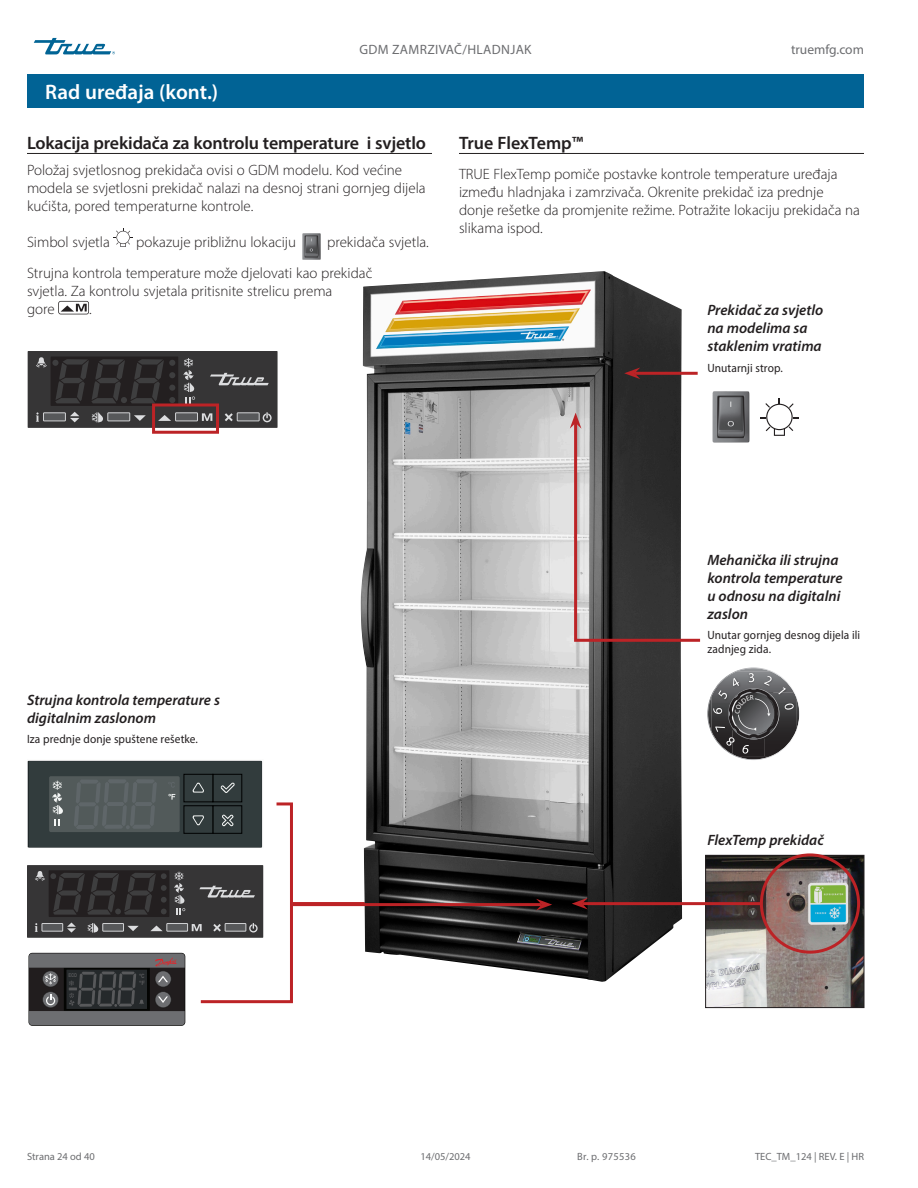
<style>
.page{position:relative;width:918px;height:1188px;background:#fff}
.page>*{position:absolute;margin:0;border:0;box-sizing:border-box;transform-origin:0 0}
.Title_bar_Page_header{font:600 21px "Myriad Pro";color:#fff}
.Subhead_underscore_H1{font:600 18px "Myriad Pro";letter-spacing:-.01em;color:#231f20}
.Body_Text_light_Normal{font:300 15px/18px "Myriad Pro";color:#231f20}
.Subhead_H3{font:italic 600 15px/18px "Myriad Pro";color:#231f20}
.t1{font:13.5px "Myriad Pro";letter-spacing:.025em;color:#6c6d70}
.t2{font:13.5px "Myriad Pro";color:#6c6d70}
.Caption_FIG_Regular{font:12px/13.5px "Myriad Pro";letter-spacing:.01em;color:#231f20;scale:.95 1}
.t3{font:10.5px "Myriad Pro";color:#6c6d70}
.t4{font:10.5px "Myriad Pro";letter-spacing:.025em;color:#6c6d70}
.t5{font:700 5.85px/7.8px "Arial Narrow";color:#58595b}
.t6{font:700 5.25px "Arial Narrow";color:#58595b}
.s1{font-family:"Arial"}
</style>
<div class="page">
<svg style="left:34px;top:38px;width:81px;height:16px"></svg>
<div style="left:27px;top:865px;width:236px;height:73px;background:#363536"></div>
<svg style="left:174px;top:872px;width:11px;height:43px"></svg>
<div style="left:49px;top:870px;width:120px;height:47px;background:#231f20"></div>
<svg style="left:150px;top:926px;width:13px;height:5px"></svg>
<div style="left:167px;top:924px;width:21px;height:7px;background:#57585a"></div>
<div style="left:167px;top:923px;width:21px;height:8px;border:1px solid #d1d2d4"></div>
<svg style="left:127px;top:926px;width:12px;height:5px"></svg>
<svg style="left:88px;top:923px;width:10px;height:10px"></svg>
<div style="left:103px;top:924px;width:21px;height:7px;background:#57585a"></div>
<div style="left:103px;top:923px;width:21px;height:8px;border:1px solid #d1d2d4"></div>
<svg style="left:35px;top:923px;width:3px;height:9px"></svg>
<svg style="left:67px;top:923px;width:9px;height:10px"></svg>
<div style="left:42px;top:924px;width:21px;height:7px;background:#57585a"></div>
<div style="left:42px;top:923px;width:21px;height:8px;border:1px solid #d1d2d4"></div>
<svg style="left:35px;top:871px;width:132px;height:44px"></svg>
<img style="left:27px;top:760px;width:236px;height:88px">
<div style="left:29px;top:761px;width:233px;height:86px;background:#323c3d"></div>
<div style="left:49px;top:776px;width:131px;height:56px;background:#525a5a;border-radius:2px"></div>
<div style="left:184px;top:806px;width:29px;height:27px;background:#323c3d;border:1px solid #000101"></div>
<div style="left:213px;top:774px;width:29px;height:28px;background:#323c3d;border:1px solid #000101"></div>
<svg style="left:221px;top:783px;width:14px;height:10px"></svg>
<div style="left:184px;top:774px;width:29px;height:28px;background:#323c3d;border:1px solid #000101"></div>
<svg style="left:192px;top:782px;width:12px;height:11px"></svg>
<svg style="left:52px;top:781px;width:11px;height:45px"></svg>
<svg style="left:168px;top:794px;width:7px;height:6px"></svg>
<svg style="left:74px;top:779px;width:83px;height:50px"></svg>
<svg style="left:29px;top:953px;width:156px;height:72px;background:#48484a"></svg>
<hr style="left:293px;top:902px;width:249px;height:3px;background:#bc2326">
<svg style="left:192px;top:801px;width:102px;height:203px"></svg>
<img style="left:712px;top:391px;width:38px;height:52px">
<svg style="left:760px;top:398px;width:39px;height:38px"></svg>
<hr style="left:27px;top:153px;width:405px;height:1px;background:#231f20">
<div style="left:27px;top:74px;width:837px;height:34px;background:#016395"></div>
<div style="left:28px;top:351px;width:250px;height:77px;background:#363536"></div>
<svg style="left:36px;top:357px;width:11px;height:10px"></svg>
<svg style="left:184px;top:358px;width:11px;height:46px"></svg>
<div style="left:51px;top:357px;width:127px;height:49px;background:#231f20"></div>
<svg style="left:210px;top:373px;width:59px;height:12px"></svg>
<svg style="left:225px;top:413px;width:8px;height:8px"></svg>
<svg style="left:263px;top:412px;width:9px;height:10px"></svg>
<div style="left:237px;top:413px;width:22px;height:8px;background:#57585a"></div>
<div style="left:237px;top:413px;width:22px;height:8px;border:1px solid #d1d2d4"></div>
<svg style="left:158px;top:415px;width:13px;height:6px"></svg>
<svg style="left:202px;top:413px;width:10px;height:8px"></svg>
<div style="left:176px;top:413px;width:22px;height:8px;background:#57585a"></div>
<div style="left:175px;top:413px;width:23px;height:8px;border:1px solid #d1d2d4"></div>
<svg style="left:134px;top:415px;width:12px;height:6px"></svg>
<svg style="left:92px;top:412px;width:11px;height:11px"></svg>
<div style="left:108px;top:413px;width:22px;height:8px;background:#57585a"></div>
<div style="left:108px;top:413px;width:22px;height:8px;border:1px solid #d1d2d4"></div>
<svg style="left:36px;top:412px;width:3px;height:10px"></svg>
<svg style="left:70px;top:412px;width:9px;height:10px"></svg>
<div style="left:43px;top:413px;width:22px;height:8px;background:#57585a"></div>
<div style="left:43px;top:413px;width:23px;height:8px;border:1px solid #d1d2d4"></div>
<svg style="left:55px;top:359px;width:120px;height:44px"></svg>
<div style="left:52px;top:360px;width:7px;height:6px;background:#3e3e3f;border-radius:50%"></div>
<div style="left:152px;top:404px;width:67px;height:30px;border:3px solid #bc2326"></div>
<img style="left:361px;top:271px;width:321px;height:711px">
<svg style="left:114px;top:228px;width:19px;height:19px"></svg>
<img style="left:302px;top:233px;width:19px;height:27px">
<svg style="left:58px;top:301px;width:31px;height:13px"></svg>
<hr style="left:293px;top:903px;width:249px;height:3px;background:#bc2326">
<svg style="left:536px;top:898px;width:16px;height:12px"></svg>
<hr style="left:635px;top:372px;width:63px;height:3px;background:#bc2326">
<svg style="left:624px;top:367px;width:16px;height:12px"></svg>
<svg style="left:570px;top:413px;width:131px;height:230px"></svg>
<hr style="left:459px;top:153px;width:405px;height:1px;background:#231f20">
<img style="left:707px;top:857px;width:155px;height:149px">
<div style="left:705px;top:855px;width:159px;height:153px;border:1px solid #231f20"></div>
<div style="left:760px;top:853px;width:100px;height:101px;border:3px solid #bc2326;border-radius:50%"></div>
<hr style="left:582px;top:902px;width:179px;height:3px;background:#bc2326">
<svg style="left:572px;top:898px;width:16px;height:11px"></svg>
<svg style="left:707px;top:668px;width:93px;height:92px"></svg>
<p class="Title_bar_Page_header" style="left:45px;top:79px;width:175px">Rad uređaja (kont.)</p>
<p class="t1" style="left:359px;top:42px;width:174px">GDM ZAMRZIVAČ/HLADNJAK</p>
<p class="t2" style="left:791px;top:42px;width:74px">truemfg.com</p>
<p class="Subhead_underscore_H1" style="left:27px;top:131px;width:400px">Lokacija prekidača za kontrolu temperature i svjetlo</p>
<p class="Body_Text_light_Normal" style="left:27px;top:161px;width:400px">Položaj svjetlosnog prekidača ovisi o GDM modelu. Kod većine modela se svjetlosni prekidač nalazi na desnoj strani gornjeg dijela kućišta, pored temperaturne kontrole.</p>
<p class="Body_Text_light_Normal" style="left:27px;top:233px;width:84px">Simbol svjetla</p>
<p class="Body_Text_light_Normal" style="left:136px;top:233px;width:161px">pokazuje približnu lokaciju</p>
<p class="Body_Text_light_Normal" style="left:327px;top:233px;width:103px">prekidača svjetla.</p>
<p class="Body_Text_light_Normal" style="left:27px;top:264px;width:347px">Strujna kontrola temperature može djelovati kao prekidač svjetla. Za kontrolu svjetala pritisnite strelicu prema<br>gore</p>
<p class="Body_Text_light_Normal" style="left:89px;top:300px;width:4px">.</p>
<p class="Subhead_underscore_H1" style="left:459px;top:131px;width:126px">True FlexTemp™</p>
<p class="Body_Text_light_Normal" style="left:459px;top:165px;width:403px">TRUE FlexTemp pomiče postavke kontrole temperature uređaja između hladnjaka i zamrzivača. Okrenite prekidač iza prednje donje rešetke da promjenite režime. Potražite lokaciju prekidača na slikama ispod.</p>
<p class="Subhead_H3" style="left:707px;top:301px;width:117px">Prekidač za svjetlo na modelima sa staklenim vratima</p>
<p class="Caption_FIG_Regular" style="left:707px;top:361px;width:81px">Unutarnji strop.</p>
<p class="Subhead_H3" style="left:27px;top:690px;width:195px">Strujna kontrola temperature s digitalnim zaslonom</p>
<p class="Caption_FIG_Regular" style="left:27px;top:732px;width:181px">Iza prednje donje spuštene rešetke.</p>
<p class="t6" style="left:68px;top:971px;width:10px">ECO</p>
<p class="t5" style="left:139px;top:971px;width:7px">°C °<span class="s1">F</span></p>
<p class="Subhead_H3" style="left:707px;top:551px;width:137px">Mehanička ili strujna kontrola temperature u odnosu na digitalni zaslon</p>
<p class="Caption_FIG_Regular" style="left:707px;top:628px;width:162px">Unutar gornjeg desnog dijela ili zadnjeg zida.</p>
<p class="Subhead_H3" style="left:707px;top:831px;width:118px">FlexTemp prekidač</p>
<p class="t3" style="left:27px;top:1150px;width:69px">Strana 24 od 40</p>
<p class="t3" style="left:420px;top:1150px;width:52px">14/05/2024</p>
<p class="t4" style="left:577px;top:1150px;width:60px">Br. p. 975536</p>
<p class="t3" style="left:755px;top:1150px;width:110px">TEC_TM_124 | REV. E | HR</p>
</div>
